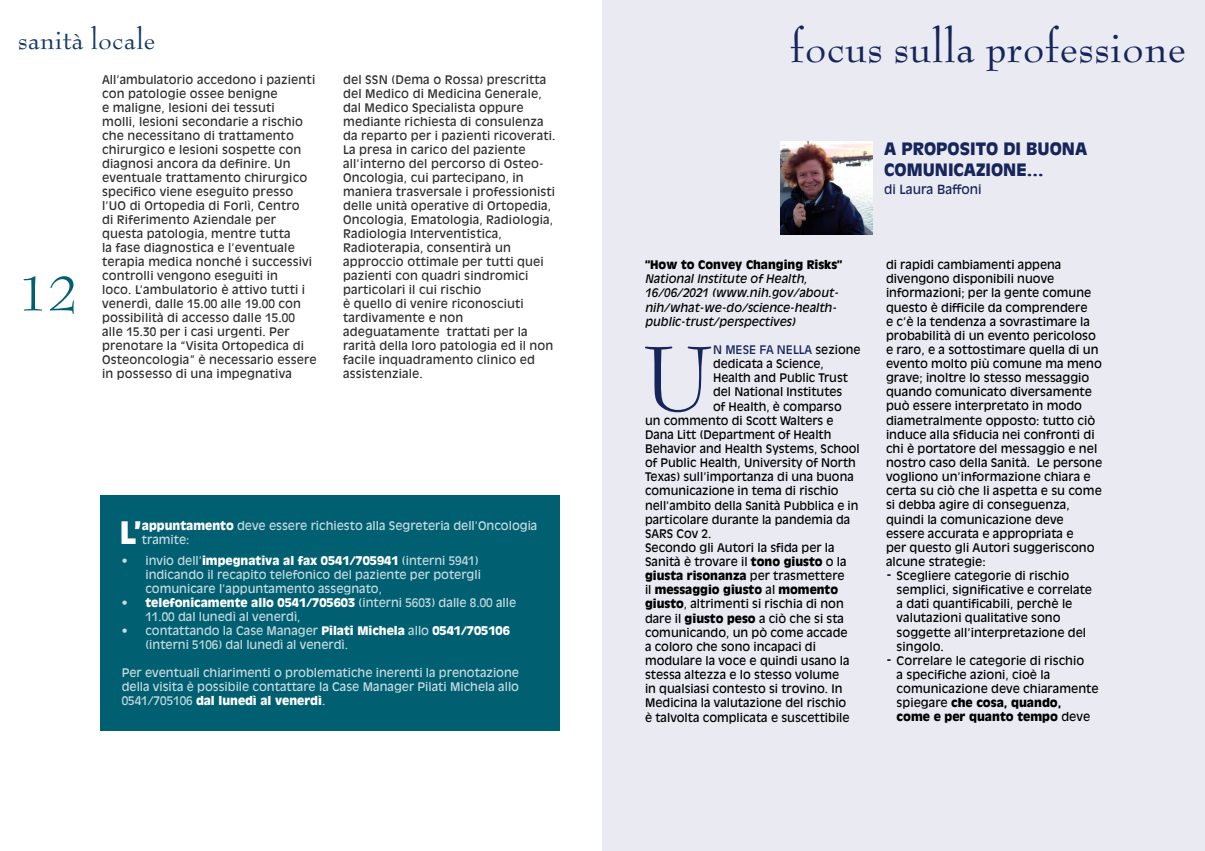
<style>
.page{position:relative;width:1205px;height:851px;background:#fff}
.page>*{position:absolute;margin:0;border:0;box-sizing:border-box;transform-origin:0 0}
.t1{font:100.38px "Bernhard Modern";color:#16255a}
.t2{font:54px "Bernhard Modern";color:#006072}
.t3{font:47.5px "Bernhard Modern";color:#16255a}
.t4{font:900 30.5px "Antique Olive CE";color:#fff}
.t5{font:30px "Bernhard Modern";color:#143963}
.t6{font:900 16.88px/20.2px "Antique Olive CE";color:#16255a}
.t7{font:12.5px "Antique Olive LT";color:#16255a}
.t8{font:11.75px/14.1px "Antique Olive CE";color:#000}
.t9{font:11.75px/14px "Antique Olive CE";letter-spacing:.01em;color:#2f2f2f}
.t10{font:11.75px/14px "Antique Olive CE";color:#c7dae0}
.t11{font:italic 11.75px/14.1px "Antique Olive CE";color:#000}
.t12{font:900 11.75px "Antique Olive CE";color:#000}
.t13{font:11.75px "Antique Olive CE";color:#16255a}
.s1{font-weight:900;color:#fff}
.s2{color:#000}
.s3{font-weight:900}
.s4{font-weight:400}
.s5{font-size:15px}
</style>
<div class="page">
<div style="left:602px;top:0;width:603px;height:850px;background:#eaeaf2"></div>
<img style="left:780px;top:142px;width:93px;height:92px">
<div style="left:100px;top:495px;width:460px;height:235px;background:#006072"></div>
<h3 class="t5" style="left:18px;top:23px;width:139px">sanità locale</h3>
<h2 class="t2" style="left:18px;top:264px;width:62px">12</h2>
<p class="t9" style="left:102px;top:72px;width:216px">All’ambulatorio accedono i pazienti con patologie ossee benigne<br>e maligne, lesioni dei tessuti<br>molli, lesioni secondarie a rischio che necessitano di trattamento chirurgico e lesioni sospette con diagnosi ancora da definire. Un eventuale trattamento chirurgico specifico viene eseguito presso l’UO di Ortopedia di Forlì, Centro<br>di Riferimento Aziendale per questa patologia, mentre tutta<br>la fase diagnostica e l’eventuale terapia medica nonché i successivi controlli vengono eseguiti in<br>loco. L’ambulatorio è attivo tutti i venerdì, dalle 15.00 alle 19.00 con possibilità di accesso dalle 15.00 alle 15.30 per i casi urgenti. Per prenotare la “Visita Ortopedica di Osteoncologia” è necessario essere in possesso di una impegnativa</p>
<p class="t9" style="left:343px;top:72px;width:214px">del SSN (Dema o Rossa) prescritta del Medico di Medicina Generale, dal Medico Specialista oppure mediante richiesta di consulenza da reparto per i pazienti ricoverati.<br>La presa in carico del paziente all’interno del percorso di Osteo-<br>Oncologia, cui partecipano, in maniera trasversale i professionisti delle unità operative di Ortopedia,<br>Oncologia, Ematologia, Radiologia,<br>Radiologia Interventistica,<br>Radioterapia, consentirà un approccio ottimale per tutti quei pazienti con quadri sindromici particolari il cui rischio<br>è quello di venire riconosciuti tardivamente e non adeguatamente trattati per la rarità della loro patologia ed il non facile inquadramento clinico ed assistenziale.</p>
<h3 class="t4" style="left:120px;top:514px;width:24px">L’</h3>
<p class="t10" style="left:142px;top:518px;width:397px"><span class="s1">appuntamento</span> deve essere richiesto alla Segreteria dell’Oncologia tramite:</p>
<p class="t10" style="left:145px;top:554px;width:337px;text-indent:-24px">• invio dell’<span class="s1">impegnativa al fax 0541/705941</span> (interni 5941) indicando il recapito telefonico del paziente per potergli comunicare l’appuntamento assegnato,</p>
<p class="t10" style="left:145px;top:596px;width:372px;text-indent:-24px">• <span class="s1">telefonicamente allo 0541/705603</span> (interni 5603) dalle 8.00 alle<br>11.00 dal lunedì al venerdì,</p>
<p class="t10" style="left:145px;top:624px;width:366px;text-indent:-24px">• contattando la Case Manager <span class="s1">Pilati Michela</span> allo <span class="s1">0541/705106 </span>(interni 5106) dal lunedì al venerdì.</p>
<p class="t10" style="left:122px;top:666px;width:399px;text-align:justify">Per eventuali chiarimenti o problematiche inerenti la prenotazione della visita è possibile contattare la Case Manager Pilati Michela allo 0541/705106 <span class="s1">dal lunedì al venerdì</span>.</p>
<h3 class="t3" style="left:790px;top:22px;width:398px">focus sulla professione</h3>
<h3 class="t6" style="left:884px;top:139px;width:204px">A PROPOSITO DI BUONA<br>COMUNICAZIONE…</h3>
<p class="t7" style="left:884px;top:182px;width:99px">di Laura Baffoni</p>
<p class="t12" style="left:645px;top:257px;width:199px">“How to Convey Changing Risks”</p>
<p class="t11" style="left:645px;top:272px;width:195px">National Institute of Health,<br>16/06/2021 (www.nih.gov/about&shy;nih/what-we-do/science-health&shy;public-trust/perspectives)</p>
<h1 class="t1" style="left:643px;top:325px;width:71px">U</h1>
<p class="t13" style="left:713px;top:342px;width:149px">N MESE FA NELLA <span class="s2">sezione</span></p>
<p class="t8" style="left:713px;top:356px;width:112px">dedicata a Science,</p>
<p class="t8" style="left:713px;top:371px;width:136px">Health and Public Trust</p>
<p class="t8" style="left:713px;top:385px;width:131px">del National Institutes</p>
<p class="t8" style="left:713px;top:399px;width:130px">of Health, è comparso</p>
<p class="t8" style="left:645px;top:413px;width:190px">un commento di Scott Walters e</p>
<p class="t8" style="left:645px;top:427px;width:188px">Dana Litt (Department of Health</p>
<p class="t8" style="left:645px;top:441px;width:216px">Behavior and Health Systems, School</p>
<p class="t8" style="left:645px;top:455px;width:212px">of Public Health, University of North</p>
<p class="t8" style="left:645px;top:469px;width:210px">Texas) sull’importanza di una buona</p>
<p class="t8" style="left:645px;top:484px;width:195px">comunicazione in tema di rischio</p>
<p class="t8" style="left:645px;top:498px;width:215px">nell’ambito della Sanità Pubblica e in</p>
<p class="t8" style="left:645px;top:512px;width:207px">particolare durante la pandemia da</p>
<p class="t8" style="left:645px;top:526px;width:68px">SARS Cov 2.</p>
<p class="t8" style="left:645px;top:540px;width:191px">Secondo gli Autori la sfida per la</p>
<p class="t8" style="left:645px;top:554px;width:203px">Sanità è trovare il <span class="s3">tono giusto</span> o la</p>
<p class="t12" style="left:645px;top:568px;width:201px">giusta risonanza <span class="s4">per trasmettere</span></p>
<p class="t12" style="left:645px;top:582px;width:195px"><span class="s4">il</span> messaggio giusto <span class="s4">al</span> momento</p>
<p class="t8" style="left:645px;top:597px;width:200px"><span class="s3">giusto</span>, altrimenti si rischia di non</p>
<p class="t8" style="left:645px;top:611px;width:201px">dare il <span class="s3">giusto peso</span> a ciò che si sta</p>
<p class="t8" style="left:645px;top:625px;width:204px">comunicando, un pò come accade</p>
<p class="t8" style="left:645px;top:639px;width:172px">a coloro che sono incapaci di</p>
<p class="t8" style="left:645px;top:653px;width:206px">modulare la voce e quindi usano la</p>
<p class="t8" style="left:645px;top:667px;width:196px">stessa altezza e lo stesso volume</p>
<p class="t8" style="left:645px;top:681px;width:199px">in qualsiasi contesto si trovino. In</p>
<p class="t8" style="left:645px;top:695px;width:203px">Medicina la valutazione del rischio</p>
<p class="t8" style="left:645px;top:710px;width:206px">è talvolta complicata e suscettibile</p>
<p class="t8" style="left:886px;top:257px;width:218px">di rapidi cambiamenti appena divengono disponibili nuove informazioni; per la gente comune questo è difficile da comprendere<br>e c’è la tendenza a sovrastimare la probabilità di un evento pericoloso e raro, e a sottostimare quella di un evento molto più comune ma meno grave; inoltre lo stesso messaggio quando comunicato diversamente può essere interpretato in modo diametralmente opposto: tutto ciò induce alla sfiducia nei confronti di chi è portatore del messaggio e nel nostro caso della Sanità. Le persone vogliono un’informazione chiara e certa su ciò che li aspetta e su come si debba agire di conseguenza, quindi la comunicazione deve essere accurata e appropriata e<br>per questo gli Autori suggeriscono alcune strategie:</p>
<p class="t8" style="left:896px;top:568px;width:197px;text-indent:-11px"><span class="s5">-</span> Scegliere categorie di rischio semplici, significative e correlate a dati quantificabili, perchè le valutazioni qualitative sono soggette all’interpretazione del singolo.</p>
<p class="t8" style="left:896px;top:653px;width:204px;text-indent:-11px"><span class="s5">-</span> Correlare le categorie di rischio<br>a specifiche azioni, cioè la comunicazione deve chiaramente spiegare <span class="s3">che cosa, quando,<br>come e per quanto tempo</span> deve</p>
</div>
